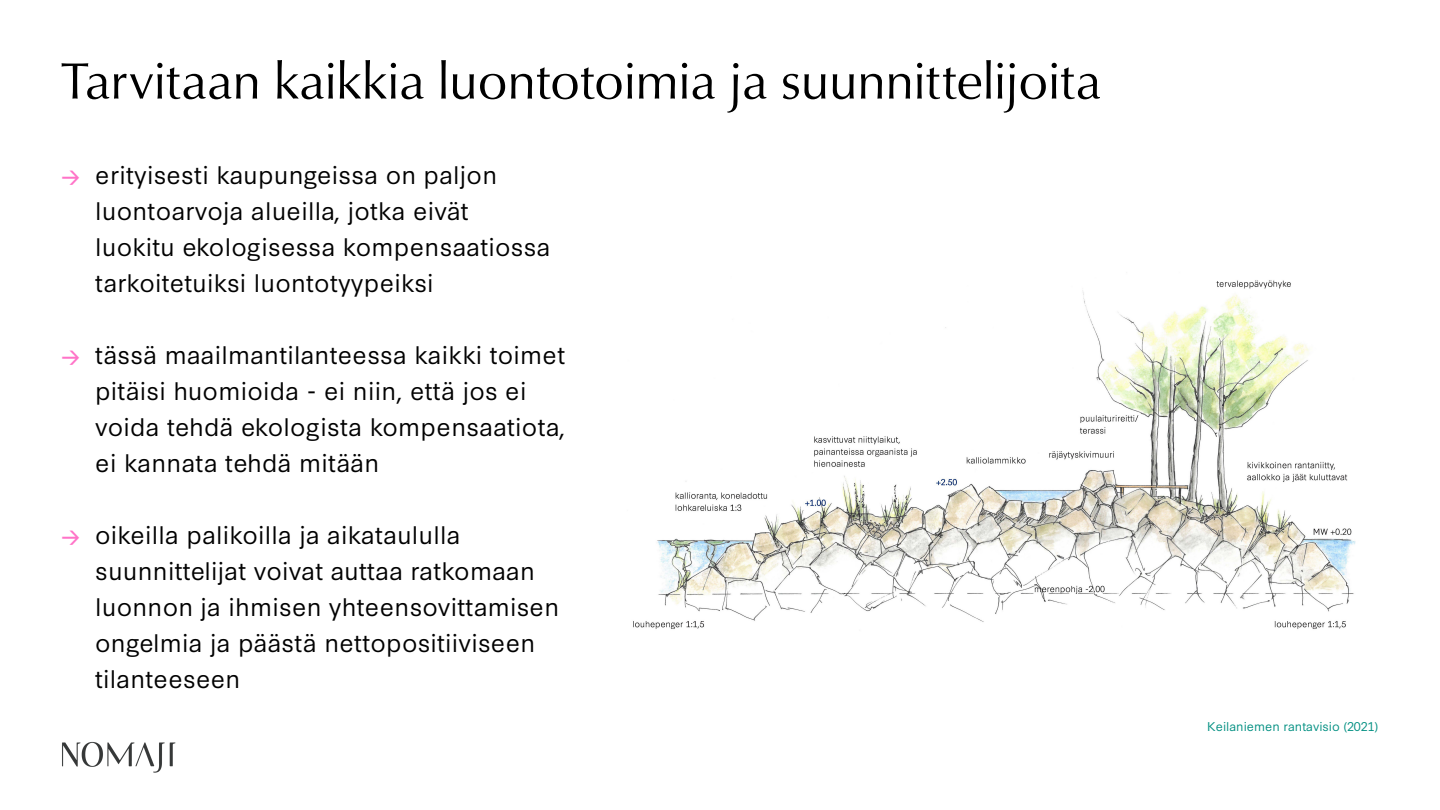
<style>
.page{position:relative;width:1440px;height:810px;background:#fff}
.page>*{position:absolute;margin:0;border:0;box-sizing:border-box;transform-origin:0 0}
.t1{font:52.5px "Classico URW";color:#000}
.t2{font:24px/36px "Synthese";letter-spacing:.01em;color:#000}
.Leipäteksti{font:12px "Synthese";color:#008f81}
.s1{font-size:27.75px;color:#ff73c8}
</style>
<div class="page">
<img style="left:62px;top:741px;width:114px;height:32px">
<img style="left:633px;top:280px;width:723px;height:349px">
<h2 class="t1" style="left:62px;top:42px;width:1041px">Tarvitaan kaikkia luontotoimia ja suunnittelijoita</h2>
<p class="t2" style="left:95px;top:155px;width:457px;text-indent:-34px"><span class="s1">→</span> erityisesti kaupungeissa on paljon luontoarvoja alueilla, jotka eivät luokitu ekologisessa kompensaatiossa tarkoitetuiksi luontotyypeiksi</p>
<p class="t2" style="left:95px;top:335px;width:471px;text-indent:-34px"><span class="s1">→</span> tässä maailmantilanteessa kaikki toimet pitäisi huomioida - ei niin, että jos ei voida tehdä ekologista kompensaatiota, ei kannata tehdä mitään</p>
<p class="t2" style="left:95px;top:515px;width:466px;text-indent:-34px"><span class="s1">→</span> oikeilla palikoilla ja aikataululla suunnittelijat voivat auttaa ratkomaan luonnon ja ihmisen yhteensovittamisen ongelmia ja päästä nettopositiiviseen tilanteeseen</p>
<p class="Leipäteksti" style="left:1207px;top:717px;width:173px">Keilaniemen rantavisio (2021)</p>
</div>
